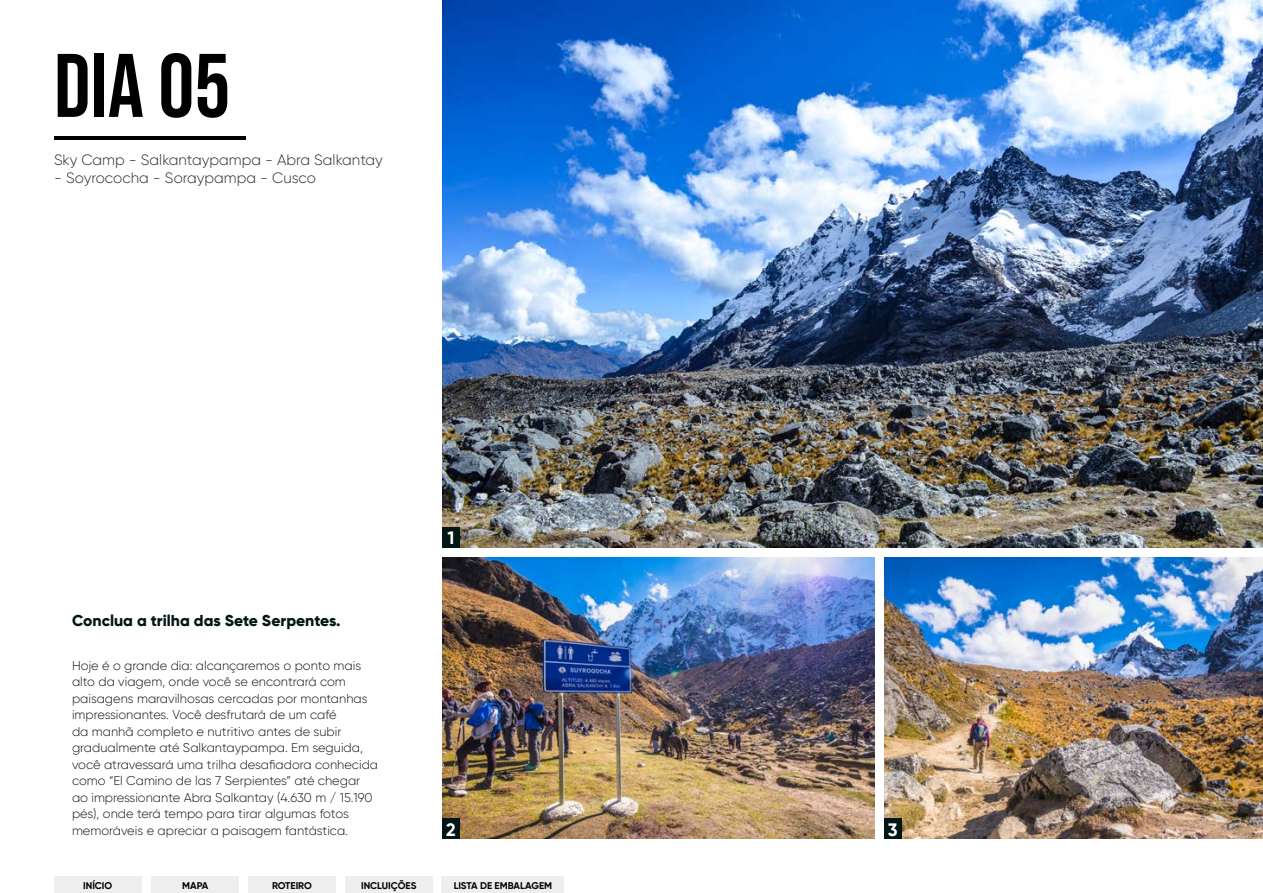
<style>
.page{position:relative;width:1263px;height:893px;background:#fff}
.page>*{position:absolute;margin:0;border:0;box-sizing:border-box;transform-origin:0 0}
.t1{font:90px "Bebas Neue";color:#000}
.t2{font:700 18px "Gilroy";color:#fff}
.t3{font:800 15.75px "Gilroy";color:#001716}
.t4{font:300 15px "Gilroy";color:#2f2f2f}
.t5{font:300 12.75px/16.5px "Gilroy";color:#1d160f}
.t6{font:700 9.75px "Gilroy";color:#000}
</style>
<div class="page">
<img style="left:884px;top:557px;width:379px;height:282px">
<img style="left:442px;top:557px;width:432px;height:282px">
<img style="left:442px;top:0;width:821px;height:548px">
<div style="left:442px;top:527px;width:18px;height:21px;background:#001716"></div>
<div style="left:442px;top:819px;width:18px;height:20px;background:#001716"></div>
<div style="left:884px;top:819px;width:17px;height:20px;background:#001716"></div>
<hr style="left:54px;top:136px;width:192px;height:4px;background:#000">
<div style="left:54px;top:877px;width:88px;height:16px;background:#eee"></div>
<div style="left:151px;top:877px;width:88px;height:16px;background:#eee"></div>
<div style="left:248px;top:877px;width:88px;height:16px;background:#eee"></div>
<div style="left:345px;top:877px;width:87px;height:16px;background:#eee"></div>
<div style="left:442px;top:877px;width:122px;height:16px;background:#eee"></div>
<h1 class="t1" style="left:54px;top:35px;width:178px">Dia 05</h1>
<p class="t4" style="left:54px;top:151px;width:330px">Sky Camp - Salkantaypampa - Abra Salkantay</p>
<p class="t4" style="left:54px;top:169px;width:263px">- Soyrococha - Soraypampa - Cusco</p>
<p class="t3" style="left:72px;top:611px;width:270px">Conclua a trilha das Sete Serpentes.</p>
<p class="t5" style="left:72px;top:657px;width:308px">Hoje é o grande dia: alcançaremos o ponto mais alto da viagem, onde você se encontrará com paisagens maravilhosas cercadas por montanhas impressionantes. Você desfrutará de um café<br>da manhã completo e nutritivo antes de subir gradualmente até Salkantaypampa. Em seguida, você atravessará uma trilha desafiadora conhecida como “El Camino de las 7 Serpientes” até chegar ao impressionante Abra Salkantay (4.630 m / 15.190 pés), onde terá tempo para tirar algumas fotos memoráveis e apreciar a paisagem fantástica.</p>
<h2 class="t2" style="left:447px;top:527px;width:8px">1</h2>
<h2 class="t2" style="left:446px;top:818px;width:11px">2</h2>
<h2 class="t2" style="left:888px;top:818px;width:11px">3</h2>
<p class="t6" style="left:83px;top:879px;width:31px">INÍCIO</p>
<p class="t6" style="left:182px;top:879px;width:28px">MAPA</p>
<p class="t6" style="left:272px;top:879px;width:41px">ROTEIRO</p>
<p class="t6" style="left:361px;top:879px;width:57px">INCLUIÇÕES</p>
<p class="t6" style="left:454px;top:879px;width:100px">LISTA DE EMBALAGEM</p>
</div>
